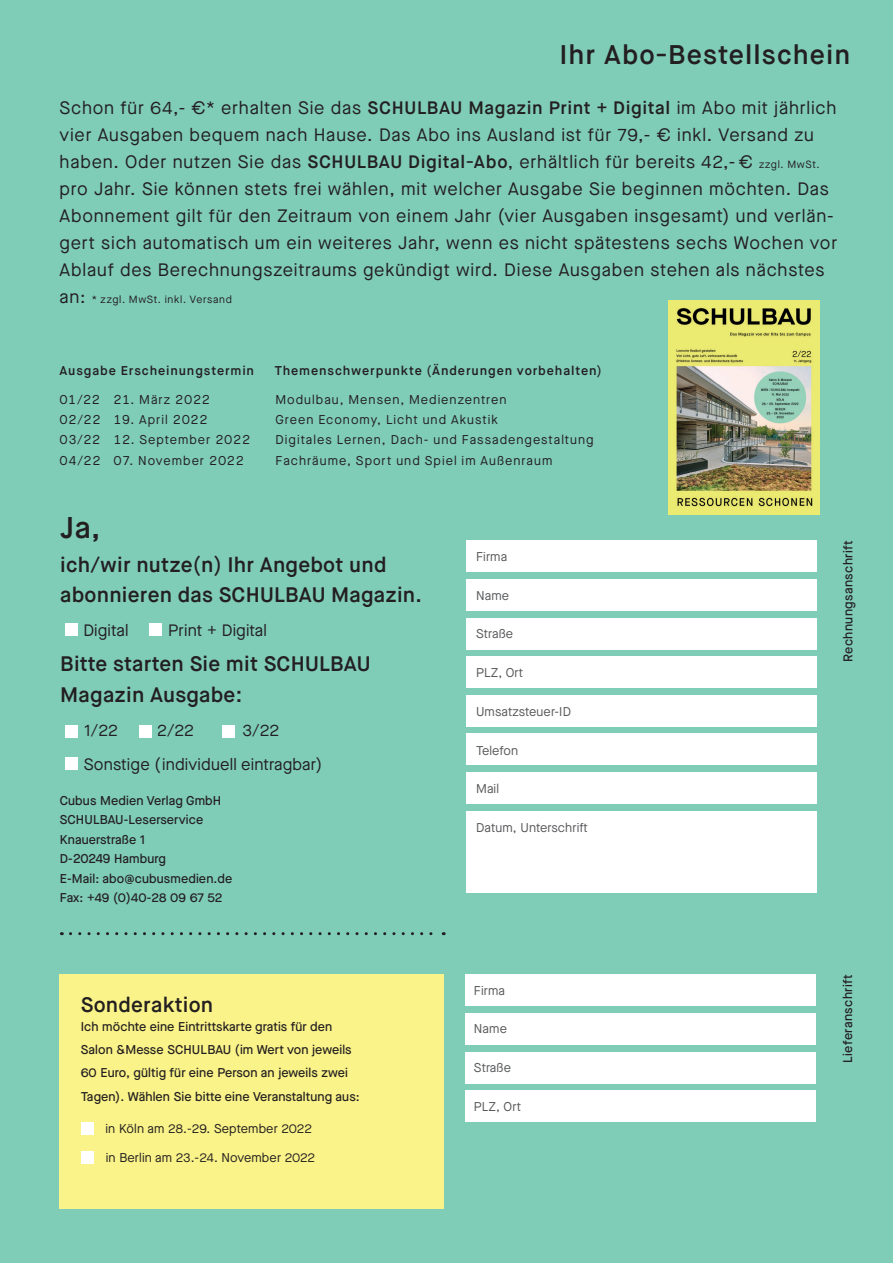
<style>
.page{position:relative;width:893px;height:1263px;background:#7fccb7}
.page>*{position:absolute;margin:0;border:0;box-sizing:border-box;transform-origin:0 0}
.t1{font:600 30px "Maison Neue";color:#231f20}
.t2{font:600 27px "Maison Neue";letter-spacing:.04em;color:#231f20}
.t3{font:600 21px/30px "Maison Neue";letter-spacing:.01em;color:#231f20}
.t4{font:18px/27px "Maison Neue";letter-spacing:.045em;color:#231f20}
.t5{font:16.5px/34.2px "Maison Neue";letter-spacing:.01em;color:#231f20}
.t6{font:500 12.75px/19.5px "Maison Neue";letter-spacing:.01em;color:#231f20}
.t7{font:12.75px "Maison Neue";letter-spacing:.075em;color:#231f20}
.t8{font:12.75px "Maison Neue";letter-spacing:.01em;color:#57585a}
.t9{font:600 12.75px "Maison Neue";letter-spacing:.07em;color:#231f20}
.t10{font:12.75px "Maison Neue";letter-spacing:.01em;color:#231f20}
.t11{font:12.75px "Maison Neue";letter-spacing:.05em;color:#231f20}
.t12{font:500 12.75px "Maison Neue";letter-spacing:.03em;color:#231f20}
.t13{font:10.5px "Maison Neue";letter-spacing:.065em;color:#231f20}
.s1{font-weight:600}
.s2{font-size:10.5px}
.s3{font-size:18px}
</style>
<div class="page">
<svg style="left:70px;top:932px;width:374px;height:3px"></svg>
<div style="left:60px;top:974px;width:384px;height:235px;background:#faf389"></div>
<div style="left:222px;top:725px;width:12px;height:12px;background:#fff"></div>
<div style="left:139px;top:725px;width:12px;height:12px;background:#fff"></div>
<div style="left:150px;top:623px;width:12px;height:12px;background:#fff"></div>
<div style="left:65px;top:725px;width:12px;height:12px;background:#fff"></div>
<div style="left:65px;top:623px;width:12px;height:12px;background:#fff"></div>
<div style="left:65px;top:758px;width:12px;height:12px;background:#fff"></div>
<div style="left:466px;top:974px;width:350px;height:32px;background:#fff"></div>
<div style="left:466px;top:1013px;width:350px;height:32px;background:#fff"></div>
<div style="left:466px;top:1052px;width:350px;height:32px;background:#fff"></div>
<div style="left:466px;top:1091px;width:350px;height:31px;background:#fff"></div>
<img style="left:669px;top:300px;width:150px;height:215px">
<div style="left:467px;top:541px;width:350px;height:31px;background:#fff"></div>
<div style="left:467px;top:580px;width:350px;height:31px;background:#fff"></div>
<div style="left:467px;top:619px;width:350px;height:31px;background:#fff"></div>
<div style="left:467px;top:657px;width:350px;height:31px;background:#fff"></div>
<div style="left:467px;top:696px;width:350px;height:31px;background:#fff"></div>
<div style="left:467px;top:734px;width:350px;height:31px;background:#fff"></div>
<div style="left:467px;top:773px;width:350px;height:31px;background:#fff"></div>
<div style="left:467px;top:811px;width:350px;height:82px;background:#fff"></div>
<div style="left:81px;top:1123px;width:12px;height:12px;background:#fff"></div>
<div style="left:81px;top:1151px;width:12px;height:12px;background:#fff"></div>
<h2 class="t2" style="left:559px;top:37px;width:293px">Ihr Abo-Bestellschein</h2>
<p class="t4" style="left:60px;top:94px;width:779px">Schon für 64,- €* erhalten Sie das <span class="s1">SCHULBAU Magazin Print + Digital</span> im Abo mit jährlich vier Ausgaben bequem nach Hause. Das Abo ins Ausland ist für 79,- € inkl. Versand zu haben. Oder nutzen Sie das <span class="s1">SCHULBAU Digital-Abo</span>, erhältlich für bereits 42,- € <span class="s2">zzgl. MwSt. </span>pro Jahr. Sie können stets frei wählen, mit welcher Ausgabe Sie beginnen möchten. Das Abonnement gilt für den Zeitraum von einem Jahr (vier Ausgaben insgesamt) und verlän&shy;gert sich automatisch um ein weiteres Jahr, wenn es nicht spätestens sechs Wochen vor Ablauf des Berechnungszeitraums gekündigt wird. Diese Ausgaben stehen als nächstes</p>
<p class="t13" style="left:60px;top:292px;width:174px"><span class="s3">an:</span> * zzgl. MwSt. inkl. Versand</p>
<p class="t9" style="left:60px;top:362px;width:196px">Ausgabe Erscheinungstermin</p>
<p class="t9" style="left:275px;top:362px;width:329px">Themenschwerpunkte (Änderungen vorbehalten)</p>
<p class="t11" style="left:60px;top:391px;width:152px">01/22 21. März 2022</p>
<p class="t7" style="left:276px;top:391px;width:233px">Modulbau, Mensen, Medienzentren</p>
<p class="t11" style="left:60px;top:411px;width:150px">02/22 19. April 2022</p>
<p class="t7" style="left:276px;top:411px;width:224px">Green Economy, Licht und Akustik</p>
<p class="t7" style="left:60px;top:431px;width:192px">03/22 12. September 2022</p>
<p class="t7" style="left:276px;top:431px;width:320px">Digitales Lernen, Dach- und Fassadengestaltung</p>
<p class="t7" style="left:60px;top:452px;width:186px">04/22 07. November 2022</p>
<p class="t7" style="left:276px;top:452px;width:278px">Fachräume, Sport und Spiel im Außenraum</p>
<h1 class="t1" style="left:60px;top:508px;width:42px">Ja,</h1>
<p class="t3" style="left:60px;top:550px;width:363px">ich/wir nutze(n) Ihr Angebot und abonnieren das SCHULBAU Magazin.</p>
<p class="t5" style="left:83px;top:613px;width:47px">Digital</p>
<p class="t5" style="left:168px;top:613px;width:100px">Print + Digital</p>
<p class="t3" style="left:60px;top:648px;width:312px;line-height:31.2px">Bitte starten Sie mit SCHULBAU<br>Magazin Ausgabe:</p>
<p class="t5" style="left:85px;top:713px;width:35px">1/22</p>
<p class="t5" style="left:157px;top:713px;width:39px">2/22</p>
<p class="t5" style="left:84px;top:713px;width:240px;text-indent:159px">3/22<br>Sonstige ( individuell eintragbar)</p>
<p class="t6" style="left:60px;top:790px;width:174px">Cubus Medien Verlag GmbH<br>SCHULBAU-Leserservice<br>Knauerstraße 1<br>D-20249 Hamburg<br>E-Mail: abo@cubusmedien.de<br>Fax: +49 (0)40-28 09 67 52</p>
<p class="t3" style="left:81px;top:990px;width:134px">Sonderaktion</p>
<p class="t6" style="left:81px;top:1014px;width:281px;line-height:23.2px">Ich möchte eine Eintrittskarte gratis für den Salon &amp;Messe SCHULBAU (im Wert von jeweils 60 Euro, gültig für eine Person an jeweils zwei Tagen). Wählen Sie bitte eine Veranstaltung aus:</p>
<p class="t10" style="left:106px;top:1120px;width:208px">in Köln am 28.-29. September 2022</p>
<p class="t10" style="left:106px;top:1149px;width:211px">in Berlin am 23.-24. November 2022</p>
<p class="t8" style="left:476px;top:548px;width:33px">Firma</p>
<p class="t8" style="left:476px;top:586px;width:35px">Name</p>
<p class="t8" style="left:476px;top:625px;width:39px">Straße</p>
<p class="t8" style="left:476px;top:664px;width:49px">PLZ, Ort</p>
<p class="t8" style="left:476px;top:703px;width:96px">Umsatzsteuer-ID</p>
<p class="t8" style="left:476px;top:741px;width:44px">Telefon</p>
<p class="t8" style="left:476px;top:780px;width:25px">Mail</p>
<p class="t8" style="left:476px;top:819px;width:113px">Datum, Unterschrift</p>
<p class="t8" style="left:474px;top:982px;width:33px">Firma</p>
<p class="t8" style="left:474px;top:1020px;width:35px">Name</p>
<p class="t8" style="left:474px;top:1059px;width:39px">Straße</p>
<p class="t8" style="left:474px;top:1098px;width:49px">PLZ, Ort</p>
<p class="t12" style="left:839px;top:662px;width:123px;rotate:-90deg">Rechnungsanschrift</p>
<p class="t6" style="left:838px;top:1062px;width:90px;rotate:-90deg">Lieferanschrift</p>
</div>
